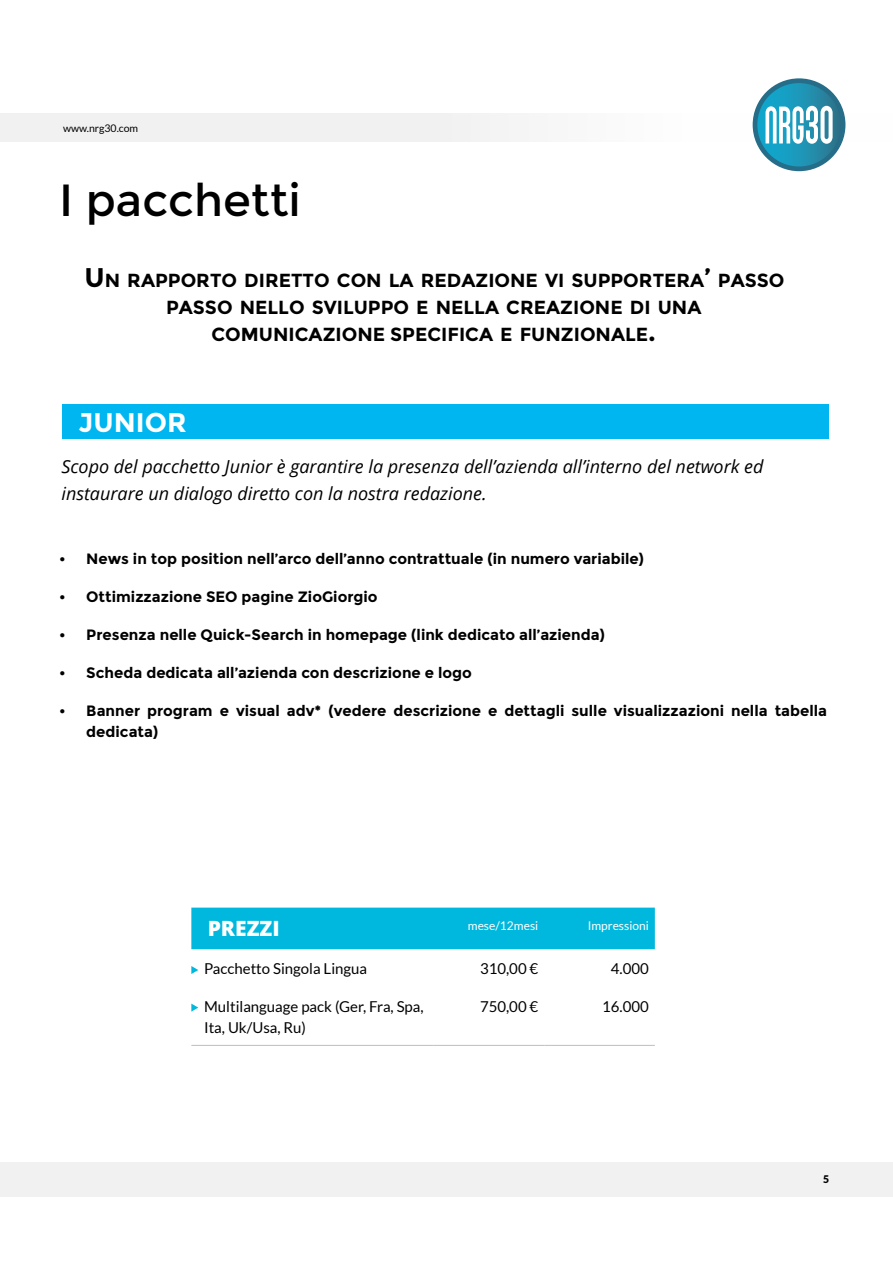
<style>
.page{position:relative;width:893px;height:1263px;background:#fff}
.page>*{position:absolute;margin:0;border:0;box-sizing:border-box;transform-origin:0 0}
.t1{font:45px "Montserrat";color:#000}
.t2{font:700 27px "Montserrat";color:#fff}
.t3{font:800 21px "Open Sans";color:#fff}
.t4{font:700 18.9px/27px "Montserrat";color:#000;text-align:center}
.t5{font:italic 18px/27px "Open Sans";color:#000}
.t6{font:700 15px/21px "Montserrat";color:#000}
.t7{font:15px/21px "Lato";color:#000}
.t8{font:12px "Lato";color:#fff}
.t9{font:10.5px "Lato";color:#000}
.t10{font:900 10.5px "Lato";color:#000}
.s1{font-size:27px}
</style>
<div class="page">
<div style="left:0;top:1163px;width:893px;height:34px;background:#f1f1f2"></div>
<div style="left:0;top:114px;width:893px;height:28px;background:#f1f1f2"></div>
<svg style="left:753px;top:78px;width:92px;height:93px"></svg>
<div style="left:62px;top:404px;width:767px;height:34px;background:#00b6f1"></div>
<div style="left:191px;top:908px;width:464px;height:41px;background:#00b8dd"></div>
<hr style="left:191px;top:1045px;width:243px;height:1px;background:#bcbec0">
<hr style="left:434px;top:1045px;width:110px;height:1px;background:#bcbec0">
<hr style="left:544px;top:1045px;width:111px;height:1px;background:#bcbec0">
<svg style="left:191px;top:966px;width:7px;height:8px"></svg>
<svg style="left:191px;top:1003px;width:7px;height:8px"></svg>
<p class="t9" style="left:63px;top:123px;width:77px">www.nrg30.com</p>
<h1 class="t1" style="left:59px;top:174px;width:243px">I pacchetti</h1>
<p class="t4" style="left:84px;top:267px;width:702px"><span class="s1">U</span>N RAPPORTO DIRETTO CON LA REDAZIONE VI SUPPORTERA<span class="s1">’</span> PASSO<br>PASSO NELLO SVILUPPO E NELLA CREAZIONE DI UNA<br>COMUNICAZIONE SPECIFICA E FUNZIONALE<span class="s1">.</span></p>
<h2 class="t2" style="left:78px;top:406px;width:110px">JUNIOR</h2>
<p class="t5" style="left:61px;top:453px;width:704px">Scopo del pacchetto Junior è garantire la presenza dell’azienda all’interno del network ed instaurare un dialogo diretto con la nostra redazione.</p>
<p class="t6" style="left:59px;top:548px;width:586px">• News in top position nell’arco dell’anno contrattuale (in numero variabile)</p>
<p class="t6" style="left:59px;top:586px;width:320px">• Ottimizzazione SEO pagine ZioGiorgio</p>
<p class="t6" style="left:59px;top:624px;width:547px">• Presenza nelle Quick-Search in homepage (link dedicato all’azienda)</p>
<p class="t6" style="left:59px;top:662px;width:414px">• Scheda dedicata all’azienda con descrizione e logo</p>
<p class="t6" style="left:86px;top:700px;width:742px;text-indent:-27px">• Banner program e visual adv* (vedere descrizione e dettagli sulle visualizzazioni nella tabella dedicata)</p>
<h3 class="t3" style="left:208px;top:913px;width:73px">PREZZI</h3>
<p class="t8" style="left:468px;top:919px;width:72px">mese/12mesi</p>
<p class="t8" style="left:588px;top:919px;width:63px">Impressioni</p>
<p class="t7" style="left:204px;top:958px;width:165px">Pacchetto Singola Lingua</p>
<p class="t7" style="left:480px;top:958px;width:60px">310,00 €</p>
<p class="t7" style="left:611px;top:958px;width:39px">4.000</p>
<p class="t7" style="left:204px;top:995px;width:221px">Multilanguage pack (Ger, Fra, Spa,<br>Ita, Uk/Usa, Ru)</p>
<p class="t7" style="left:480px;top:995px;width:60px">750,00 €</p>
<p class="t7" style="left:602px;top:995px;width:48px">16.000</p>
<p class="t10" style="left:823px;top:1173px;width:8px">5</p>
</div>
